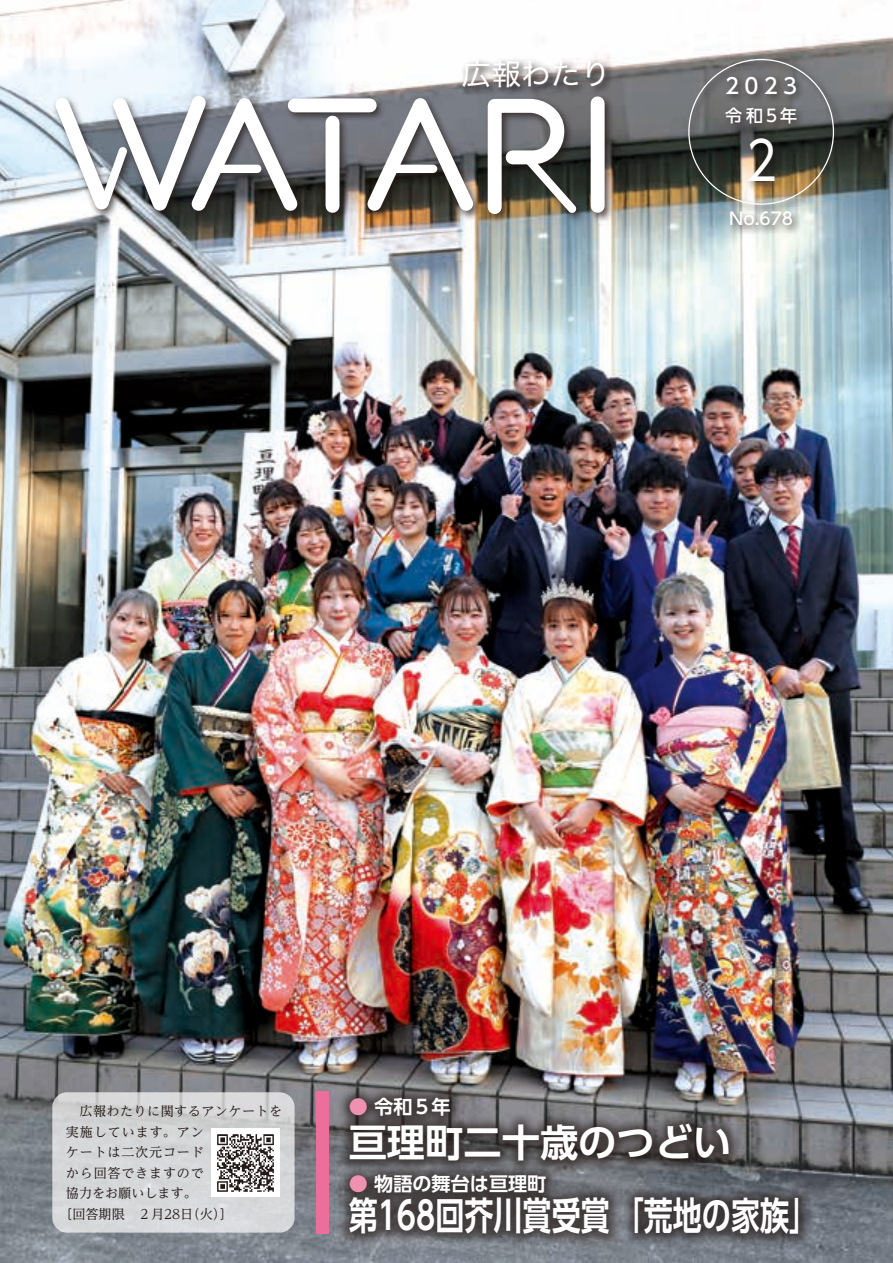
<style>
.page{position:relative;width:893px;height:1263px;background:#fff}
.page>*{position:absolute;margin:0;border:0;box-sizing:border-box;transform-origin:0 0}
.t1{font:53.1px "UD Shin Go Pro";color:#fff;scale:.9 1}
.t2{font:700 38.25px "UD Shin Go Pro De";color:#fff;scale:.76 1}
.t3{font:700 38.25px "UD Shin Go Pro De";color:#fff}
.t4{font:29.7px "Hira Kaku Std N W4";color:#fff}
.t5{font:500 21.3px "UD Shin Go Pro";color:#fff}
.t6{font:700 19.2px "UD Shin Go Pro De";color:#fff}
.t7{font:500 16.95px "UD Shin Go Pro";color:#fff}
.t8{font:13.05px "UD Reimin Pro";color:#231916}
.t9{font:13.05px "UD Reimin Pro";letter-spacing:.06em;color:#231916}
.t10{font:13.05px "UD Reimin Pro";letter-spacing:.035em;color:#231916}
.t11{font:13.05px "UD Reimin Pro";letter-spacing:.07em;color:#231916}
.s1{color:#ef91b0}
</style>
<div class="page">
<img style="left:0;top:0;width:893px;height:1263px">
<div style="left:52px;top:1092px;width:243px;height:140px;background:linear-gradient(to bottom,#d2d3d4,#d8dadd);border-radius:15px"></div>
<img style="left:211px;top:1128px;width:69px;height:69px">
<div style="left:336px;top:1084px;width:476px;height:163px;background:#231916;opacity:.7"></div>
<div style="left:316px;top:1091px;width:12px;height:142px;background:#eb6e9b"></div>
<svg style="left:684px;top:55px;width:160px;height:160px;background:#666a68"></svg>
<div style="left:52px;top:92px;width:562px;height:132px;background:#231916;opacity:.75"></div>
<div style="left:295px;top:98px;width:75px;height:14px;background:#fff"></div>
<div style="left:326px;top:123px;width:13px;height:83px;background:#fff"></div>
<div style="left:591px;top:103px;width:14px;height:103px;background:#fff"></div>
<svg style="left:356px;top:96px;width:228px;height:118px"></svg>
<div style="left:389px;top:165px;width:44px;height:8px;background:#fff"></div>
<svg style="left:55px;top:96px;width:254px;height:118px"></svg>
<div style="left:213px;top:165px;width:44px;height:8px;background:#fff"></div>
<svg style="left:459px;top:56px;width:155px;height:41px"></svg>
<div style="left:722px;top:73px;width:84px;height:162px;background:#231916;opacity:.75"></div>
<h3 class="t4" style="left:462px;top:51px;width:150px">広報わたり</h3>
<h3 class="t5" style="left:725px;top:68px;width:74px">2023</h3>
<p class="t7" style="left:725px;top:102px;width:74px">令和５年</p>
<h1 class="t1" style="left:745px;top:118px;width:37px">2</h1>
<p class="t7" style="left:729px;top:205px;width:65px">No.678</p>
<p class="t10" style="left:66px;top:1100px;width:218px">　広報わたりに関するアンケートを</p>
<p class="t11" style="left:66px;top:1121px;width:140px">実施しています。アン</p>
<p class="t9" style="left:66px;top:1141px;width:140px">ケートは二次元コード</p>
<p class="t9" style="left:66px;top:1162px;width:140px">から回答できますので</p>
<p class="t8" style="left:66px;top:1183px;width:132px">協力をお願いします。</p>
<p class="t8" style="left:59px;top:1203px;width:175px">〔回答期限　２月28 （日火〔(</p>
<h3 class="t6" style="left:349px;top:1091px;width:104px"><span class="s1">●</span> 令和５年</h3>
<h2 class="t3" style="left:349px;top:1111px;width:384px">亘理町二十歳のつどい</h2>
<h3 class="t6" style="left:349px;top:1168px;width:199px"><span class="s1">●</span> 物語の舞台は亘理町</h3>
<h2 class="t2" style="left:349px;top:1184px;width:619px">第168回芥川賞受賞「荒地の家族「</h2>
</div>
